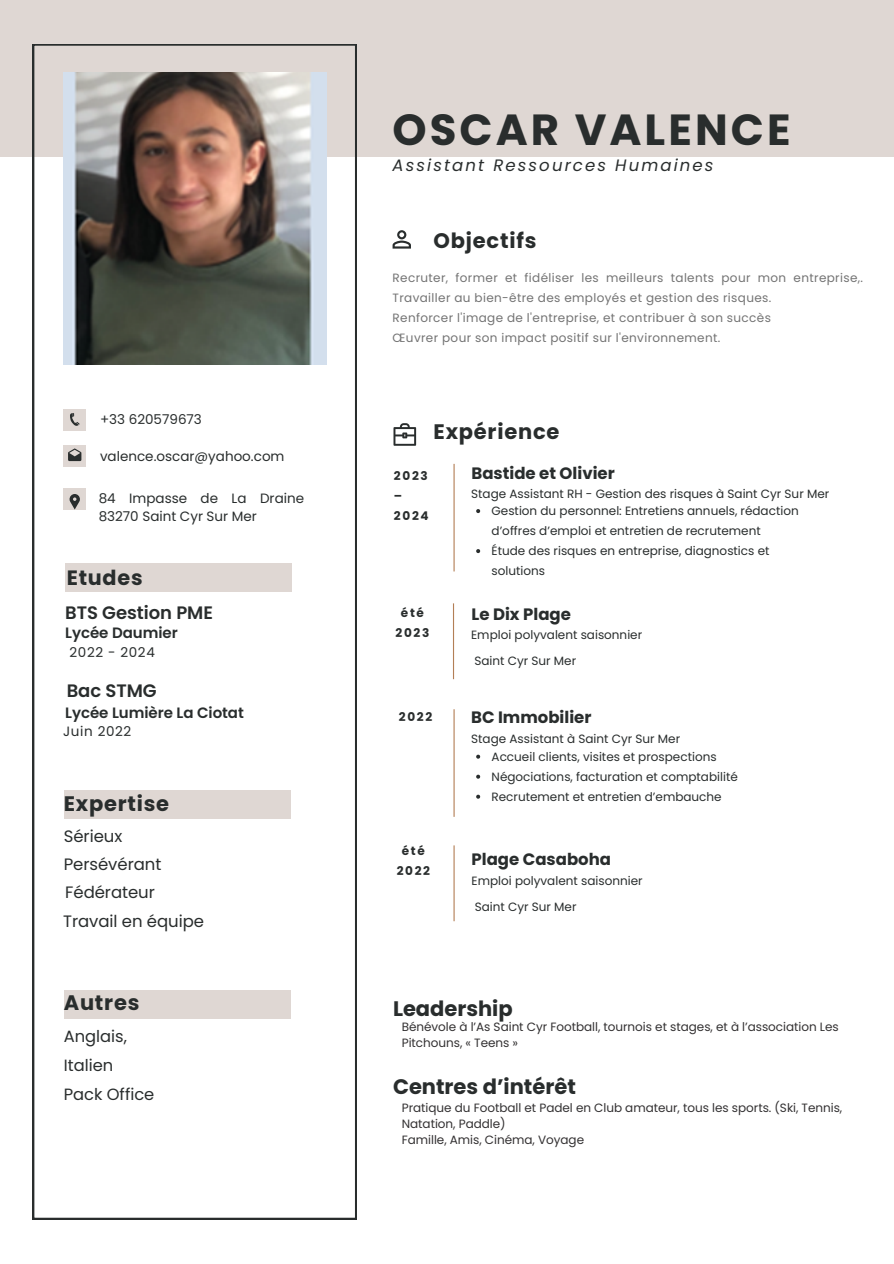
<style>
.page{position:relative;width:894px;height:1264px;background:#fff}
.page>*{position:absolute;margin:0;border:0;box-sizing:border-box;transform-origin:0 0}
.t1{font:700 43.5px "Poppins";letter-spacing:.07em;color:#292d2d}
.t2{font:700 21px "Poppins";letter-spacing:.035em;color:#292d2d}
.t3{font:700 21px "Poppins";color:#292d2d}
.t4{font:700 20.7px "Poppins";letter-spacing:.035em;color:#292d2d}
.t5{font:600 18px "Poppins";letter-spacing:-.005em;color:#292d2d}
.t6{font:700 16.5px "Poppins";color:#292d2d}
.t7{font:16.5px "Poppins";letter-spacing:-.005em;color:#292d2d}
.t8{font:italic 16.5px "Poppins";letter-spacing:.13em;color:#292d2d}
.t9{font:16.35px/29px "Poppins";color:#292d2d}
.t10{font:600 15px "Poppins";letter-spacing:-.005em;color:#292d2d}
.t11{font:13.5px/18px "Poppins";color:#292d2d}
.t12{font:13.5px "Poppins";letter-spacing:.045em;color:#292d2d}
.t13{font:12px/20px "Poppins";color:#292d2d}
.t14{font:12px/20px "Poppins";letter-spacing:.03em;color:#737373}
.t15{font:12px/16px "Poppins";letter-spacing:-.005em;color:#333132}
.t16{font:700 12px/20px "Poppins";letter-spacing:.14em;color:#292d2d;text-align:center}
</style>
<div class="page">
<div style="left:0;top:0;width:893px;height:156px;background:#dfd7d3"></div>
<svg style="left:33px;top:44px;width:323px;height:1174px"></svg>
<img style="left:64px;top:73px;width:262px;height:291px">
<div style="left:65px;top:563px;width:227px;height:28px;background:#dfd7d3"></div>
<div style="left:64px;top:790px;width:226px;height:28px;background:#dfd7d3"></div>
<div style="left:63px;top:990px;width:227px;height:28px;background:#dfd7d3"></div>
<div style="left:64px;top:488px;width:22px;height:22px;background:#dfd7d3"></div>
<svg style="left:69px;top:494px;width:11px;height:15px"></svg>
<div style="left:64px;top:408px;width:22px;height:22px;background:#dfd7d3"></div>
<svg style="left:70px;top:413px;width:9px;height:13px"></svg>
<div style="left:64px;top:445px;width:22px;height:22px;background:#dfd7d3"></div>
<svg style="left:68px;top:448px;width:13px;height:13px"></svg>
<hr style="left:453px;top:464px;width:1px;height:107px;background:#b37f56">
<hr style="left:453px;top:603px;width:1px;height:76px;background:#b37f56">
<hr style="left:453px;top:709px;width:1px;height:107px;background:#b37f56">
<svg style="left:392px;top:230px;width:18px;height:18px"></svg>
<svg style="left:393px;top:423px;width:23px;height:22px"></svg>
<svg style="left:476px;top:509px;width:4px;height:4px"></svg>
<svg style="left:476px;top:549px;width:4px;height:4px"></svg>
<svg style="left:476px;top:754px;width:4px;height:4px"></svg>
<svg style="left:476px;top:774px;width:4px;height:4px"></svg>
<svg style="left:476px;top:794px;width:4px;height:4px"></svg>
<hr style="left:453px;top:845px;width:1px;height:76px;background:#b37f56">
<h6 class="t11" style="left:100px;top:410px;width:103px">+33 620579673</h6>
<p class="t11" style="left:100px;top:447px;width:186px">valence.oscar@yahoo.com</p>
<h6 class="t11" style="left:99px;top:489px;width:207px">84 Impasse de La Draine<br>83270 Saint Cyr Sur Mer</h6>
<h3 class="t4" style="left:67px;top:563px;width:77px">Etudes</h3>
<p class="t5" style="left:65px;top:600px;width:149px">BTS Gestion PME</p>
<h6 class="t10" style="left:65px;top:621px;width:114px">Lycée Daumier</h6>
<h6 class="t12" style="left:69px;top:642px;width:87px">2022 - 2024</h6>
<h4 class="t5" style="left:67px;top:677px;width:91px">Bac STMG</h4>
<h2 class="t10" style="left:65px;top:702px;width:180px">Lycée Lumière La Ciotat</h2>
<h4 class="t12" style="left:63px;top:722px;width:70px">Juin 2022</h4>
<h5 class="t2" style="left:64px;top:789px;width:107px">Expertise</h5>
<h2 class="t7" style="left:64px;top:825px;width:60px">Sérieux</h2>
<h4 class="t7" style="left:64px;top:852px;width:99px">Persévérant</h4>
<h3 class="t7" style="left:65px;top:880px;width:91px">Fédérateur</h3>
<h4 class="t7" style="left:63px;top:909px;width:142px">Travail en équipe</h4>
<h6 class="t2" style="left:64px;top:987px;width:77px">Autres</h6>
<h5 class="t9" style="left:64px;top:1021px;width:92px">Anglais,<br>Italien<br>Pack Office</h5>
<h2 class="t1" style="left:392px;top:99px;width:399px">OSCAR VALENCE</h2>
<h4 class="t8" style="left:392px;top:153px;width:322px">Assistant Ressources Humaines</h4>
<h1 class="t2" style="left:433px;top:226px;width:104px">Objectifs</h1>
<p class="t14" style="left:392px;top:268px;width:472px">Recruter, former et fidéliser les meilleurs talents pour mon entreprise,.<br>Travailler au bien-être des employés et gestion des risques.</p>
<p class="t14" style="left:392px;top:308px;width:380px">Renforcer l'image de l'entreprise, et contribuer à son succès</p>
<p class="t14" style="left:392px;top:328px;width:329px">Œuvrer pour son impact positif sur l'environnement.</p>
<p class="t2" style="left:433px;top:416px;width:127px">Expérience</p>
<p class="t16" style="left:394px;top:466px;width:36px;text-align:left">2023 –<br>2024</p>
<h3 class="t6" style="left:471px;top:462px;width:145px">Bastide et Olivier</h3>
<p class="t13" style="left:471px;top:484px;width:359px">Stage Assistant RH - Gestion des risques à Saint Cyr Sur Mer</p>
<h4 class="t13" style="left:491px;top:501px;width:308px">Gestion du personnel: Entretiens annuels, rédaction d’offres d’emploi et entretien de recrutement</h4>
<h2 class="t13" style="left:491px;top:541px;width:279px">Étude des risques en entreprise, diagnostics et solutions</h2>
<p class="t16" style="left:395px;top:603px;width:35px">été<br>2023</p>
<h3 class="t6" style="left:471px;top:602px;width:101px">Le Dix Plage</h3>
<p class="t13" style="left:471px;top:624px;width:172px">Emploi polyvalent saisonnier</p>
<p class="t13" style="left:474px;top:650px;width:103px">Saint Cyr Sur Mer</p>
<p class="t16" style="left:398px;top:707px;width:35px">2022</p>
<h3 class="t6" style="left:471px;top:705px;width:122px">BC Immobilier</h3>
<h2 class="t13" style="left:471px;top:728px;width:210px">Stage Assistant à Saint Cyr Sur Mer</h2>
<h2 class="t13" style="left:491px;top:746px;width:226px">Accueil clients, visites et prospections</h2>
<p class="t13" style="left:491px;top:766px;width:248px">Négociations, facturation et comptabilité</p>
<p class="t13" style="left:491px;top:786px;width:231px">Recrutement et entretien d’embauche</p>
<p class="t16" style="left:396px;top:841px;width:35px">été<br>2022</p>
<p class="t6" style="left:471px;top:848px;width:141px">Plage Casaboha</p>
<h2 class="t13" style="left:471px;top:870px;width:172px">Emploi polyvalent saisonnier</h2>
<p class="t13" style="left:474px;top:896px;width:103px">Saint Cyr Sur Mer</p>
<p class="t3" style="left:393px;top:993px;width:121px">Leadership</p>
<h3 class="t15" style="left:401px;top:1018px;width:438px">Bénévole à l’As Saint Cyr Football, tournois et stages, et à l’association Les<br>Pitchouns, « Teens »</h3>
<p class="t3" style="left:393px;top:1071px;width:184px">Centres d’intérêt</p>
<p class="t15" style="left:401px;top:1100px;width:442px">Pratique du Football et Padel en Club amateur, tous les sports. (Ski, Tennis,<br>Natation, Paddle)</p>
<p class="t15" style="left:401px;top:1132px;width:184px">Famille, Amis, Cinéma, Voyage</p>
</div>
